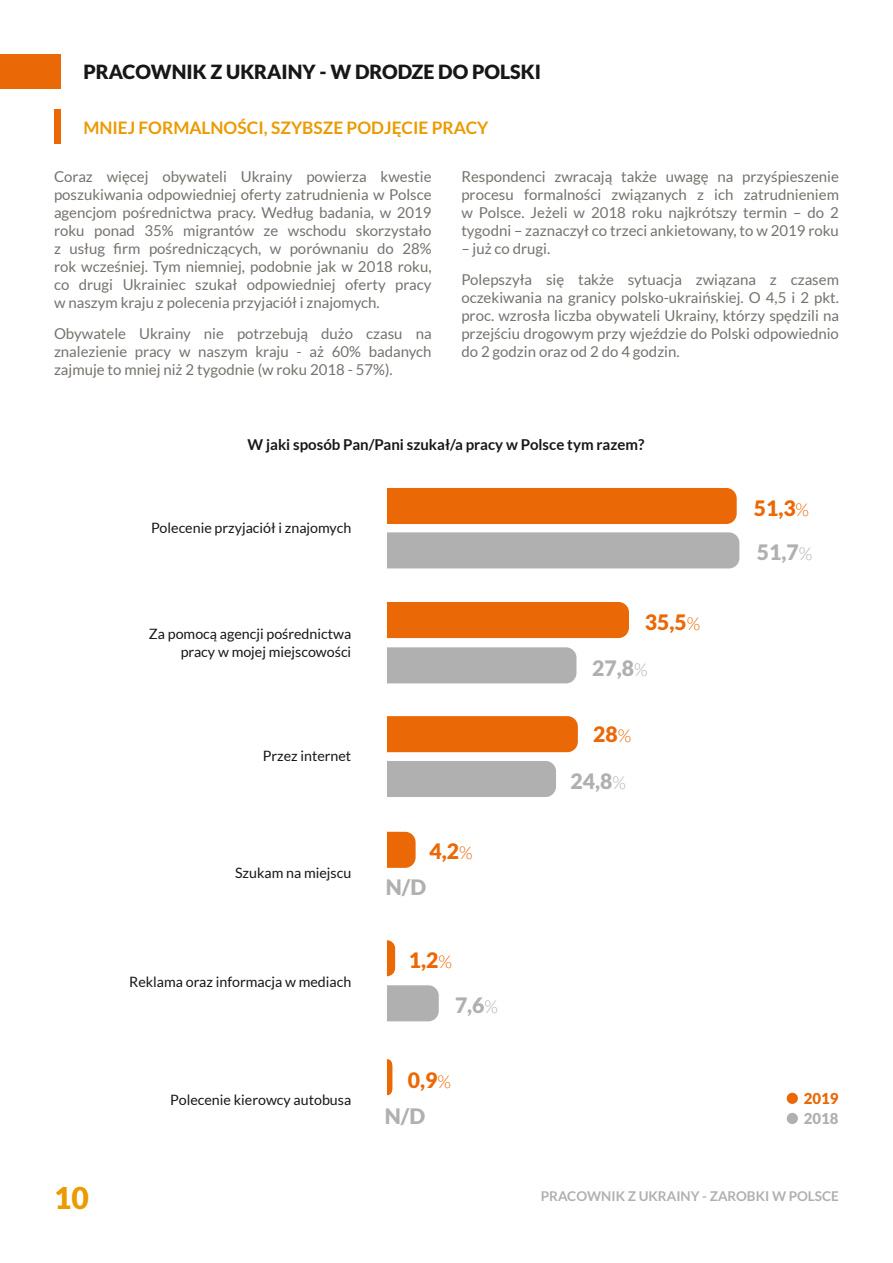
<style>
.page{position:relative;width:893px;height:1263px;background:#fff}
.page>*{position:absolute;margin:0;border:0;box-sizing:border-box;transform-origin:0 0}
.t1{font:900 30px "Lato";color:#eb9a00}
.t2{font:900 21.15px/44.2px "Lato";color:#eb6807}
.t3{font:900 21.15px "Lato";color:#b0b0b1}
.t4{font:900 19.5px "Lato";color:#171618}
.t5{font:700 17.25px "Lato";color:#eb9a00}
.t6{font:15px/18px "Lato";color:#76726d;text-align:justify}
.t7{font:700 15px "Lato";color:#171618}
.t8{font:900 15px "Lato";color:#eb6807}
.t9{font:900 15px "Lato";color:#b0b0b1}
.t10{font:14.25px/18px "Lato";color:#171618;text-align:right}
.t11{font:700 13.5px "Lato";color:#b0b0b1}
.s1{font-weight:300;font-size:17.7px}
.s2{color:#b0b0b1}
.s3{font-weight:300;font-size:17.7px;color:#b0b0b1}
</style>
<div class="page">
<div style="left:0;top:54px;width:61px;height:35px;background:#eb6807"></div>
<div style="left:54px;top:109px;width:6px;height:35px;background:#eb6807"></div>
<div style="left:787px;top:1093px;width:11px;height:11px;background:#eb6807;border-radius:50%"></div>
<div style="left:787px;top:1113px;width:11px;height:11px;background:#b0b0b1;border-radius:50%"></div>
<div style="left:387px;top:761px;width:169px;height:36px;background:#b0b0b1"></div>
<div style="left:387px;top:716px;width:191px;height:36px;background:#eb6807"></div>
<svg style="left:387px;top:1059px;width:5px;height:36px"></svg>
<svg style="left:387px;top:832px;width:29px;height:36px"></svg>
<div style="left:387px;top:532px;width:352px;height:36px;background:#b0b0b1"></div>
<div style="left:387px;top:488px;width:350px;height:36px;background:#eb6807"></div>
<div style="left:387px;top:647px;width:189px;height:36px;background:#b0b0b1"></div>
<div style="left:387px;top:602px;width:242px;height:36px;background:#eb6807"></div>
<div style="left:387px;top:985px;width:52px;height:36px;background:#b0b0b1"></div>
<svg style="left:387px;top:940px;width:8px;height:36px"></svg>
<h3 class="t4" style="left:83px;top:61px;width:459px">PRACOWNIK Z UKRAINY - W DRODZE DO POLSKI</h3>
<p class="t5" style="left:83px;top:118px;width:407px">MNIEJ FORMALNOŚCI, SZYBSZE PODJĘCIE PRACY</p>
<p class="t6" style="left:54px;top:168px;width:379px">Coraz więcej obywateli Ukrainy powierza kwestie poszukiwania odpowiedniej oferty zatrudnienia w Polsce agencjom pośrednictwa pracy. Według badania, w 2019 roku ponad 35% migrantów ze wschodu skorzystało z usług firm pośredniczących, w porównaniu do 28% rok wcześniej. Tym niemniej, podobnie jak w 2018 roku, co drugi Ukrainiec szukał odpowiedniej oferty pracy w naszym kraju z polecenia przyjaciół i znajomych.</p>
<p class="t6" style="left:54px;top:324px;width:379px">Obywatele Ukrainy nie potrzebują dużo czasu na znalezienie pracy w naszym kraju - aż 60% badanych zajmuje to mniej niż 2 tygodnie (w roku 2018 - 57%).</p>
<p class="t6" style="left:461px;top:168px;width:379px">Respondenci zwracają także uwagę na przyśpieszenie procesu formalności związanych z ich zatrudnieniem w Polsce. Jeżeli w 2018 roku najkrótszy termin – do 2 tygodni – zaznaczył co trzeci ankietowany, to w 2019 roku</p>
<p class="t6" style="left:461px;top:233px;width:379px;line-height:30.8px">– już co drugi.<br>Polepszyła się także sytuacja związana z czasem</p>
<p class="t6" style="left:461px;top:288px;width:379px">oczekiwania na granicy polsko-ukraińskiej. O 4,5 i 2 pkt. proc. wzrosła liczba obywateli Ukrainy, którzy spędzili na przejściu drogowym przy wjeździe do Polski odpowiednio do 2 godzin oraz od 2 do 4 godzin.</p>
<p class="t7" style="left:248px;top:436px;width:398px">W jaki sposób Pan/Pani szukał/a pracy w Polsce tym razem?</p>
<p class="t10" style="left:151px;top:519px;width:202px">Polecenie przyjaciół i znajomych</p>
<p class="t10" style="left:149px;top:625px;width:204px">Za pomocą agencji pośrednictwa pracy w mojej miejscowości</p>
<p class="t10" style="left:263px;top:746px;width:90px">Przez internet</p>
<p class="t10" style="left:235px;top:864px;width:118px">Szukam na miejscu</p>
<p class="t10" style="left:129px;top:972px;width:224px">Reklama oraz informacja w mediach</p>
<p class="t10" style="left:170px;top:1091px;width:182px">Polecenie kierowcy autobusa</p>
<h2 class="t2" style="left:429px;top:828px;width:45px">4,2<span class="s1">%</span></h2>
<h2 class="t3" style="left:386px;top:875px;width:42px">N/D</h2>
<h2 class="t2" style="left:409px;top:938px;width:45px">1,2<span class="s1">%</span></h2>
<h2 class="t3" style="left:455px;top:993px;width:45px">7,6<span class="s1">%</span></h2>
<h2 class="t2" style="left:408px;top:1058px;width:45px">0,9<span class="s1">%</span></h2>
<h2 class="t3" style="left:385px;top:1104px;width:42px">N/D</h2>
<h2 class="t2" style="left:592px;top:599px;width:110px;line-height:45.8px;text-indent:53px">35,5<span class="s1">%<br></span><span class="s2">27,8</span><span class="s3">%</span></h2>
<h2 class="t2" style="left:593px;top:711px;width:40px">28<span class="s1">%</span></h2>
<h2 class="t3" style="left:570px;top:769px;width:57px">24,8<span class="s1">%</span></h2>
<h2 class="t2" style="left:754px;top:486px;width:60px">51,3<span class="s1">%<br></span><span class="s2">51,7</span><span class="s3">%</span></h2>
<p class="t8" style="left:804px;top:1089px;width:36px">2019</p>
<p class="t9" style="left:804px;top:1110px;width:36px">2018</p>
<h1 class="t1" style="left:54px;top:1180px;width:36px">10</h1>
<p class="t11" style="left:541px;top:1189px;width:300px">PRACOWNIK Z UKRAINY - ZAROBKI W POLSCE</p>
</div>
